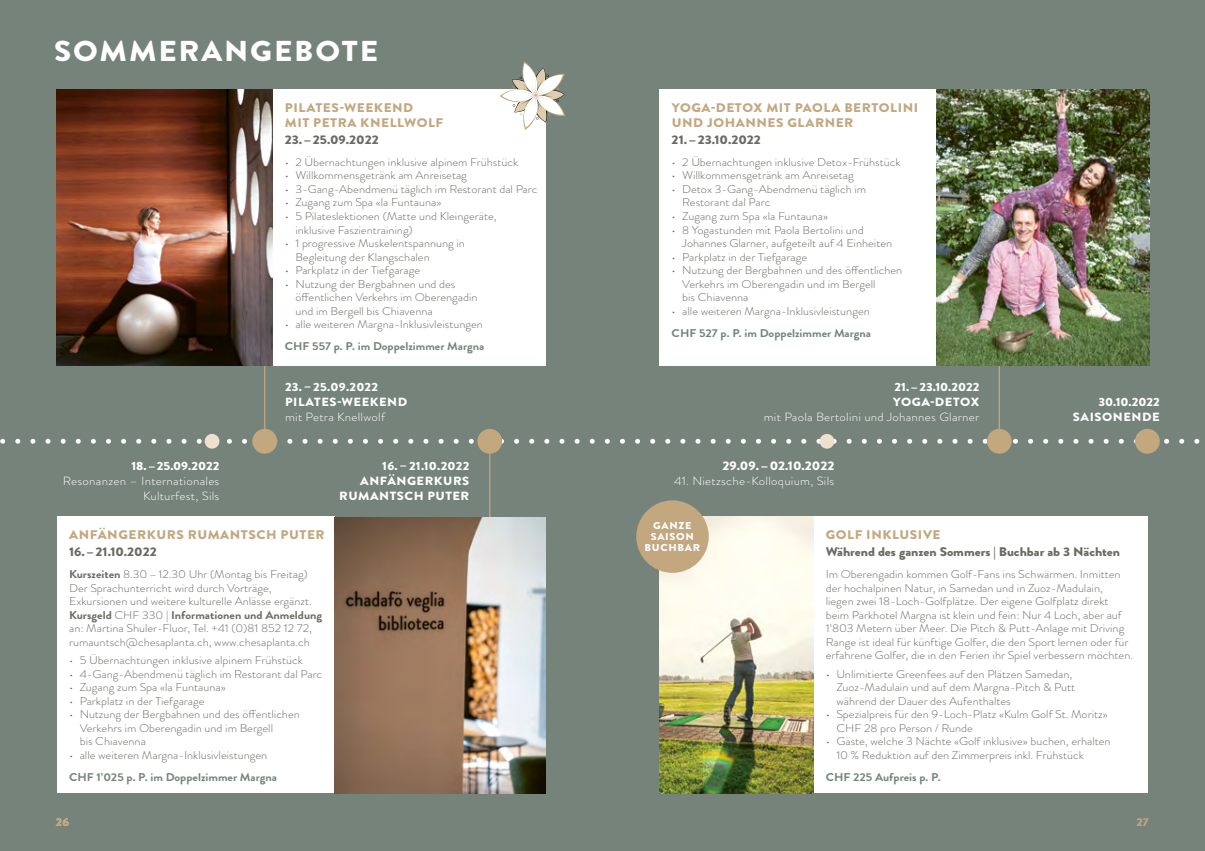
<style>
.page{position:relative;width:1205px;height:851px;background:#fff}
.page>*{position:absolute;margin:0;border:0;box-sizing:border-box;transform-origin:0 0}
.t1{font:900 28.75px "Brandon Grotesque";letter-spacing:.06em;color:#fff;scale:1.09 1}
.t2{font:900 12.5px/15px "Brandon Grotesque";letter-spacing:.04em;color:#c2a77f;scale:1.09 1}
.t3{font:900 12.5px "Brandon Grotesque";color:#6b6a65;scale:1.09 1}
.t4{font:900 12.5px "Brandon Grotesque";color:#fff;scale:1.09 1}
.t5{font:300 11.88px/15px "Brandon Grotesque";letter-spacing:.02em;color:#fff;text-align:right;scale:1.09 1}
.t6{font:900 11.88px/15px "Brandon Grotesque";letter-spacing:.04em;color:#fff;scale:1.09 1}
.t7{font:900 11.88px "Brandon Grotesque";color:#fff;scale:1.09 1}
.t8{font:300 11.25px/13.5px "Brandon Grotesque";color:#6b6a65;scale:1.09 1}
.t9{font:700 11.25px "Brandon Grotesque";color:#75837a;scale:1.09 1}
.t10{font:900 11.25px "Brandon Grotesque";color:#c2a77f;scale:1.09 1}
.t11{font:900 10px/11.2px "Brandon Grotesque";letter-spacing:.06em;color:#fff;text-align:center;scale:1.09 1}
.s1{font-weight:700}
</style>
<div class="page">
<div style="left:0;top:0;width:1205px;height:850px;background:#75837a"></div>
<hr style="left:998px;top:292px;width:2px;height:154px;background:#c2a77f">
<hr style="left:264px;top:317px;width:1px;height:121px;background:#c2a77f">
<hr style="left:489px;top:433px;width:1px;height:121px;background:#c2a77f">
<div style="left:57px;top:516px;width:277px;height:277px;background:#fff"></div>
<div style="left:272px;top:89px;width:274px;height:277px;background:#fff"></div>
<img style="left:57px;top:89px;width:215px;height:277px">
<svg style="left:500px;top:61px;width:65px;height:69px"></svg>
<svg style="left:0;top:438px;width:1200px;height:5px"></svg>
<div style="left:659px;top:89px;width:277px;height:277px;background:#fff"></div>
<img style="left:936px;top:89px;width:213px;height:277px">
<div style="left:813px;top:516px;width:335px;height:277px;background:#fff"></div>
<img style="left:659px;top:516px;width:154px;height:277px">
<div style="left:636px;top:500px;width:73px;height:72px;background:#c2a77f;border-radius:50%"></div>
<div style="left:1135px;top:429px;width:25px;height:24px;background:#c2a77f;border-radius:50%"></div>
<div style="left:819px;top:434px;width:15px;height:14px;background:#ede0cc;border-radius:50%"></div>
<div style="left:987px;top:429px;width:24px;height:24px;background:#c2a77f;border-radius:50%"></div>
<img style="left:334px;top:517px;width:212px;height:276px">
<div style="left:477px;top:429px;width:25px;height:24px;background:#c2a77f;border-radius:50%"></div>
<div style="left:205px;top:434px;width:14px;height:14px;background:#ede0cc;border-radius:50%"></div>
<div style="left:252px;top:429px;width:25px;height:24px;background:#c2a77f;border-radius:50%"></div>
<h1 class="t1" style="left:54px;top:31px;width:299px">SOMMERANGEBOTE</h1>
<p class="t7" style="left:131px;top:457px;width:82px">18.–25.09.2022</p>
<p class="t5" style="left:63px;top:473px;width:145px">Resonanzen – Internationales<br>Kulturfest, Sils</p>
<p class="t2" style="left:285px;top:101px;width:147px">PILATES-WEEKEND<br>MIT PETRA KNELLWOLF</p>
<p class="t3" style="left:285px;top:130px;width:88px">23.–25.09.2022</p>
<p class="t8" style="left:285px;top:155px;width:216px">• 2 Übernachtungen inklusive alpinem Frühstück</p>
<p class="t8" style="left:285px;top:169px;width:169px">• Willkommensgetränk am Anreisetag</p>
<p class="t8" style="left:285px;top:182px;width:233px">• 3-Gang-Abendmenü täglich im Restorant dal Parc</p>
<p class="t8" style="left:285px;top:196px;width:145px">• Zugang zum Spa «la Funtauna»</p>
<p class="t8" style="left:295px;top:209px;width:186px;text-indent:-11px">• 5 Pilateslektionen (Matte und Kleingeräte, inklusive Faszientraining)</p>
<p class="t8" style="left:295px;top:236px;width:157px;text-indent:-11px">• 1 progressive Muskelentspannung in<br>Begleitung der Klangschalen</p>
<p class="t8" style="left:285px;top:263px;width:126px">• Parkplatz in der Tiefgarage</p>
<p class="t8" style="left:295px;top:277px;width:169px;text-indent:-11px">• Nutzung der Bergbahnen und des öffentlichen Verkehrs im Oberengadin und im Bergell bis Chiavenna</p>
<p class="t8" style="left:285px;top:317px;width:183px">• alle weiteren Margna-Inklusivleistungen</p>
<p class="t9" style="left:285px;top:338px;width:185px">CHF 557 p. P. im Doppelzimmer Margna</p>
<p class="t6" style="left:285px;top:380px;width:114px">23. – 25.09.2022<br>PILATES-WEEKEND</p>
<p class="t5" style="left:285px;top:409px;width:93px">mit Petra Knellwolf</p>
<p class="t6" style="left:339px;top:458px;width:121px;text-align:right">16. – 21.10.2022<br>ANFÄNGERKURS<br>RUMANTSCH PUTER</p>
<p class="t2" style="left:69px;top:527px;width:236px">ANFÄNGERKURS RUMANTSCH PUTER</p>
<p class="t3" style="left:69px;top:542px;width:82px">16.–21.10.2022</p>
<p class="t8" style="left:69px;top:567px;width:234px"><span class="s1">Kurszeiten</span> 8.30–12.30 Uhr (Montag bis Freitag)<br>Der Sprachunterricht wird durch Vorträge, Exkursionen und weitere kulturelle Anlässe ergänzt.<br><span class="s1">Kursgeld</span> CHF 330 | <span class="s1">Informationen und Anmeldung </span>an: Martina Shuler-Fluor, Tel. +41 (0)81 852 12 72, rumauntsch@chesaplanta.ch, www.chesaplanta.ch</p>
<p class="t8" style="left:69px;top:653px;width:216px">• 5 Übernachtungen inklusive alpinem Frühstück</p>
<p class="t8" style="left:69px;top:667px;width:234px">• 4-Gang-Abendmenü täglich im Restorant dal Parc</p>
<p class="t8" style="left:69px;top:680px;width:145px">• Zugang zum Spa «la Funtauna»</p>
<p class="t8" style="left:69px;top:694px;width:126px">• Parkplatz in der Tiefgarage</p>
<p class="t8" style="left:80px;top:707px;width:203px;text-indent:-11px">• Nutzung der Bergbahnen und des öffentlichen<br>Verkehrs im Oberengadin und im Bergell<br>bis Chiavenna</p>
<p class="t8" style="left:69px;top:748px;width:183px">• alle weiteren Margna-Inklusivleistungen</p>
<p class="t9" style="left:69px;top:769px;width:192px">CHF 1’025 p. P. im Doppelzimmer Margna</p>
<p class="t2" style="left:672px;top:101px;width:228px">YOGA-DETOX MIT PAOLA BERTOLINI<br>UND JOHANNES GLARNER</p>
<p class="t3" style="left:672px;top:130px;width:83px">21.–23.10.2022</p>
<p class="t8" style="left:672px;top:155px;width:212px">• 2 Übernachtungen inklusive Detox-Frühstück</p>
<p class="t8" style="left:672px;top:169px;width:169px">• Willkommensgetränk am Anreisetag</p>
<p class="t8" style="left:682px;top:182px;width:170px;text-indent:-11px">• Detox 3-Gang-Abendmenü täglich im<br>Restorant dal Parc</p>
<p class="t8" style="left:672px;top:209px;width:145px">• Zugang zum Spa «la Funtauna»</p>
<p class="t8" style="left:682px;top:223px;width:194px;text-indent:-11px">• 8 Yogastunden mit Paola Bertolini und<br>Johannes Glarner, aufgeteilt auf 4 Einheiten</p>
<p class="t8" style="left:672px;top:250px;width:126px">• Parkplatz in der Tiefgarage</p>
<p class="t8" style="left:682px;top:263px;width:203px;text-indent:-11px">• Nutzung der Bergbahnen und des öffentlichen<br>Verkehrs im Oberengadin und im Bergell<br>bis Chiavenna</p>
<p class="t8" style="left:672px;top:304px;width:183px">• alle weiteren Margna-Inklusivleistungen</p>
<p class="t9" style="left:672px;top:325px;width:184px">CHF 527 p. P. im Doppelzimmer Margna</p>
<p class="t6" style="left:893px;top:380px;width:81px">21.–23.10.2022<br>YOGA-DETOX</p>
<p class="t5" style="left:764px;top:409px;width:199px">mit Paola Bertolini und Johannes Glarner</p>
<p class="t4" style="left:722px;top:457px;width:104px">29.09.–02.10.2022</p>
<p class="t5" style="left:674px;top:473px;width:149px">41. Nietzsche-Kolloquium, Sils</p>
<p class="t6" style="left:1073px;top:394px;width:81px;text-align:right">30.10.2022<br>SAISONENDE</p>
<p class="t11" style="left:645px;top:520px;width:52px">GANZE<br>SAISON<br>BUCHBAR</p>
<p class="t2" style="left:826px;top:527px;width:107px">GOLF INKLUSIVE</p>
<p class="t3" style="left:826px;top:542px;width:272px">Während des ganzen Sommers | Buchbar ab 3 Nächten</p>
<p class="t8" style="left:826px;top:567px;width:283px">Im Oberengadin kommen Golf-Fans ins Schwärmen. Inmitten der hochalpinen Natur, in Samedan und in Zuoz-Madulain, liegen zwei 18-Loch-Golfplätze. Der eigene Golfplatz direkt beim Parkhotel Margna ist klein und fein: Nur 4 Loch, aber auf 1‘803 Metern über Meer. Die Pitch &amp; Putt-Anlage mit Driving Range ist ideal für künftige Golfer, die den Sport lernen oder für erfahrene Golfer, die in den Ferien ihr Spiel verbessern möchten.</p>
<p class="t8" style="left:836px;top:667px;width:221px;text-indent:-11px">• Unlimitierte Greenfees auf den Plätzen Samedan,<br>Zuoz-Madulain und auf dem Margna-Pitch &amp; Putt während der Dauer des Aufenthaltes</p>
<p class="t8" style="left:836px;top:707px;width:250px;text-indent:-11px">• Spezialpreis für den 9-Loch-Platz «Kulm Golf St. Moritz»<br>CHF 28 pro Person / Runde</p>
<p class="t8" style="left:836px;top:734px;width:253px;text-indent:-11px">• Gäste, welche 3 Nächte «Golf inklusive» buchen, erhalten<br>10 % Reduktion auf den Zimmerpreis inkl. Frühstück</p>
<p class="t9" style="left:826px;top:769px;width:107px">CHF 225 Aufpreis p. P.</p>
<p class="t10" style="left:56px;top:813px;width:14px">26</p>
<p class="t10" style="left:1136px;top:813px;width:13px">27</p>
</div>
